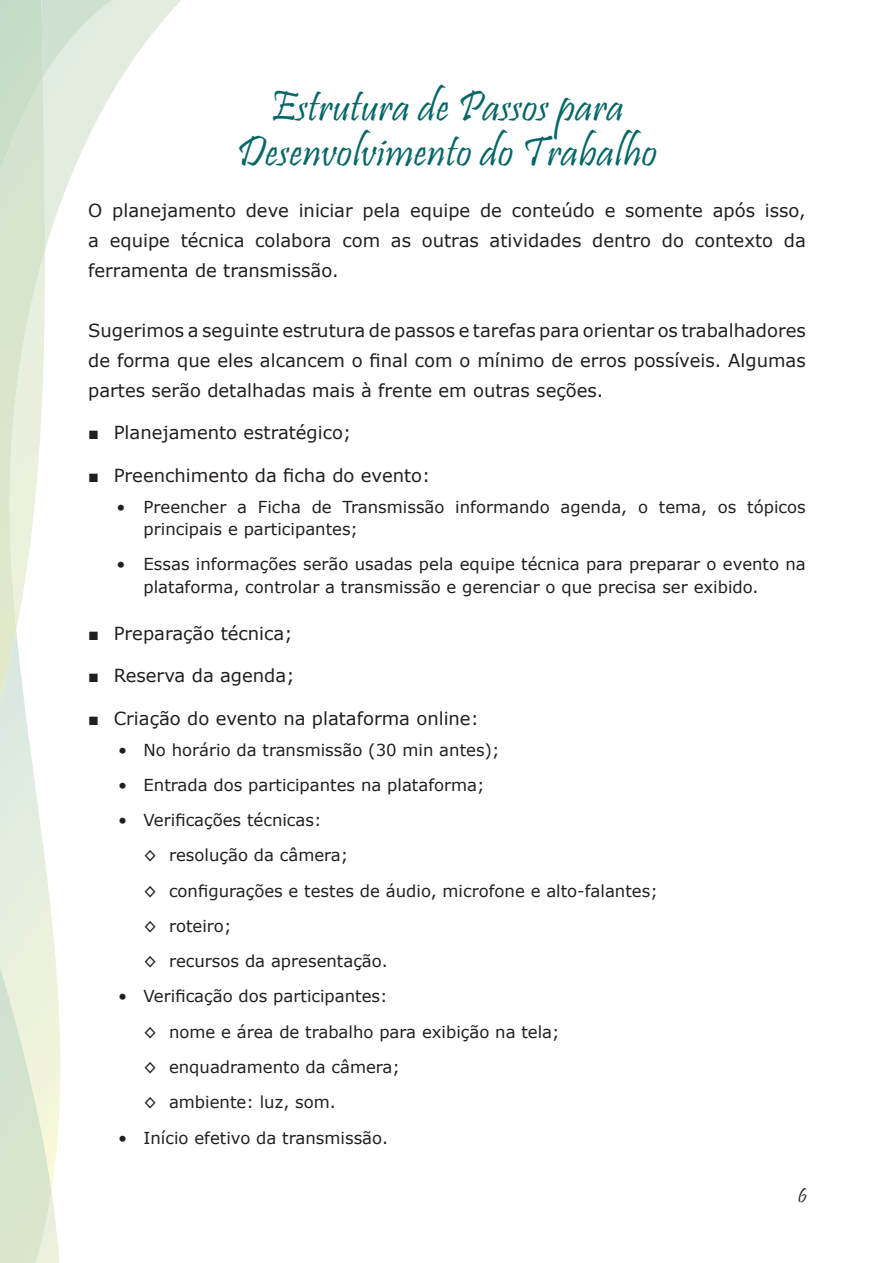
<style>
.page{position:relative;width:893px;height:1263px;background:#fff}
.page>*{position:absolute;margin:0;border:0;box-sizing:border-box;transform-origin:0 0}
.t1{font:43.5px/45px "Pristina";letter-spacing:.01em;color:#076766;text-align:center}
.t2{font:19.5px "Pristina";color:#231f20}
.t3{font:18px/30px "Verdana";color:#231f20;text-align:justify}
.t4{font:16.5px/35.2px "Verdana";color:#231f20}
.s1{font-family:"Arial"}
</style>
<div class="page">
<svg style="left:130px;top:0;width:51px;height:64px"></svg>
<svg style="left:0;top:0;width:112px;height:1263px"></svg>
<img style="left:0;top:1123px;width:52px;height:140px">
<h1 class="t1" style="left:237px;top:89px;width:421px">Estrutura de Passos para<br>Desenvolvimento do Trabalho</h1>
<p class="t3" style="left:88px;top:195px;width:719px">O planejamento deve iniciar pela equipe de conteúdo e somente após isso, a equipe técnica colabora com as outras atividades dentro do contexto da ferramenta de transmissão.</p>
<p class="t3" style="left:88px;top:315px;width:719px">Sugerimos a seguinte estrutura de passos e tarefas para orientar os trabalhadores de forma que eles alcancem o final com o mínimo de erros possíveis. Algumas partes serão detalhadas mais à frente em outras seções.</p>
<p class="t3" style="left:88px;top:417px;width:265px"><span class="s1">■</span> Planejamento estratégico;</p>
<p class="t3" style="left:88px;top:460px;width:344px"><span class="s1">■</span> Preenchimento da ficha do evento:</p>
<p class="t4" style="left:143px;top:495px;width:664px;line-height:22.5px;text-indent:-27px">• Preencher a Ficha de Transmissão informando agenda, o tema, os tópicos principais e participantes;</p>
<p class="t4" style="left:143px;top:553px;width:664px;line-height:22.5px;text-indent:-27px">• Essas informações serão usadas pela equipe técnica para preparar o evento na plataforma, controlar a transmissão e gerenciar o que precisa ser exibido.</p>
<p class="t3" style="left:88px;top:618px;width:206px"><span class="s1">■</span> Preparação técnica;</p>
<p class="t3" style="left:88px;top:660px;width:208px"><span class="s1">■</span> Reserva da agenda;</p>
<p class="t3" style="left:88px;top:703px;width:392px"><span class="s1">■</span> Criação do evento na plataforma online:</p>
<p class="t4" style="left:118px;top:732px;width:383px">• No horário da transmissão (30 min antes);</p>
<p class="t4" style="left:118px;top:767px;width:368px">• Entrada dos participantes na plataforma;</p>
<p class="t4" style="left:144px;top:802px;width:516px;text-indent:-26px">• Verificações técnicas:<br>◊ resolução da câmera;<br>◊ configurações e testes de áudio, microfone e alto-falantes; ◊ roteiro;<br>◊ recursos da apresentação.</p>
<p class="t4" style="left:144px;top:979px;width:418px;text-indent:-26px">• Verificação dos participantes:<br>◊ nome e área de trabalho para exibição na tela; ◊ enquadramento da câmera;<br>◊ ambiente: luz, som.</p>
<p class="t4" style="left:118px;top:1120px;width:272px">• Início efetivo da transmissão.</p>
<p class="t2" style="left:798px;top:1185px;width:10px">6</p>
</div>
